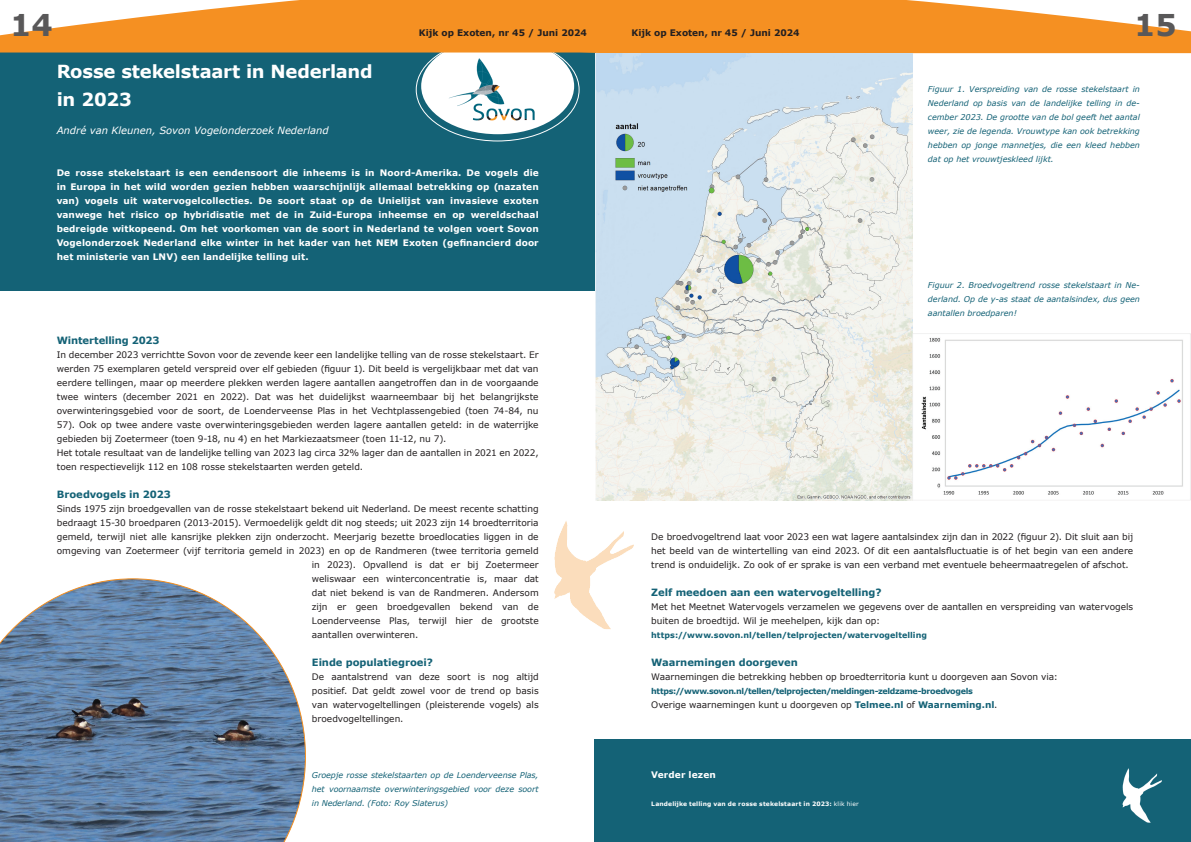
<style>
.page{position:relative;width:1191px;height:842px;background:#fff}
.page>*{position:absolute;margin:0;border:0;box-sizing:border-box;transform-origin:0 0}
.t1{font:700 30px "Verdana";color:#595859}
.t2{font:700 18px "Verdana";letter-spacing:-.01em;color:#fff}
.t3{font:700 10px "Verdana";letter-spacing:-.005em;color:#146276}
.t4{font:italic 10px "Verdana";color:#fff}
.t5{font:9px/14px "Verdana";letter-spacing:-.005em;color:#231f20;text-align:justify}
.t6{font:700 9px/14px "Verdana";letter-spacing:.01em;color:#fff;text-align:justify}
.t7{font:700 9px "Verdana";color:#231f20}
.t8{font:italic 8px/14px "Verdana";color:#146276;text-align:justify}
.t9{font:700 8px "Verdana";letter-spacing:-.035em;color:#146276}
.t10{font:700 8px "Verdana";letter-spacing:.01em;color:#146276}
.t11{font:700 6px "Verdana";letter-spacing:.025em;color:#fff}
.s1{font-weight:700;color:#146276}
.s2{font-weight:400}
</style>
<div class="page">
<img style="left:554px;top:521px;width:80px;height:108px">
<div style="left:0;top:52px;width:595px;height:239px;background:#146276"></div>
<div style="left:421px;top:38px;width:153px;height:96px;background:#fff;border-radius:50%"></div>
<svg style="left:0;top:0;width:1191px;height:53px"></svg>
<svg style="left:0;top:578px;width:306px;height:264px"></svg>
<img style="left:595px;top:53px;width:317px;height:448px">
<img style="left:912px;top:333px;width:279px;height:168px">
<div style="left:595px;top:740px;width:596px;height:102px;background:#146276"></div>
<img style="left:437px;top:56px;width:119px;height:76px">
<img style="left:1122px;top:768px;width:40px;height:55px">
<h1 class="t1" style="left:10px;top:6px;width:44px">14</h1>
<h2 class="t2" style="left:57px;top:60px;width:317px">Rosse stekelstaart in Nederland</h2>
<h2 class="t2" style="left:57px;top:88px;width:77px">in 2023</h2>
<p class="t7" style="left:419px;top:27px;width:170px">Kijk op Exoten, nr 45 / Juni 2024</p>
<p class="t7" style="left:631px;top:27px;width:170px">Kijk op Exoten, nr 45 / Juni 2024</p>
<p class="t4" style="left:57px;top:124px;width:273px">André van Kleunen, Sovon Vogelonderzoek Nederland</p>
<p class="t6" style="left:57px;top:166px;width:483px">De rosse stekelstaart is een eendensoort die inheems is in Noord-Amerika. De vogels die in Europa in het wild worden gezien hebben waarschijnlijk allemaal betrekking op (nazaten van) vogels uit watervogelcollecties. De soort staat op de Unielijst van invasieve exoten vanwege het risico op hybridisatie met de in Zuid-Europa inheemse en op wereldschaal bedreigde witkopeend. Om het voorkomen van de soort in Nederland te volgen voert Sovon Vogelonderzoek Nederland elke winter in het kader van het NEM Exoten (gefinancierd door het ministerie van LNV) een landelijke telling uit.</p>
<h1 class="t1" style="left:1134px;top:6px;width:44px">15</h1>
<p class="t8" style="left:928px;top:82px;width:213px">Figuur 1. Verspreiding van de rosse stekelstaart in Nederland op basis van de landelijke telling in de&shy;cember 2023. De grootte van de bol geeft het aantal weer, zie de legenda. Vrouwtype kan ook betrekking hebben op jonge mannetjes, die een kleed hebben dat op het vrouwtjeskleed lijkt.</p>
<p class="t8" style="left:928px;top:278px;width:213px">Figuur 2. Broedvogeltrend rosse stekelstaart in Ne&shy;derland. Op de y-as staat de aantalsindex, dus geen aantallen broedparen!</p>
<p class="t3" style="left:57px;top:334px;width:104px">Wintertelling 2023</p>
<p class="t5" style="left:57px;top:348px;width:483px;text-align:left">In december 2023 verrichtte Sovon voor de zevende keer een landelijke telling van de rosse stekelstaart. Er werden 75 exemplaren geteld verspreid over elf gebieden (figuur 1). Dit beeld is vergelijkbaar met dat van eerdere tellingen, maar op meerdere plekken werden lagere aantallen aangetroffen dan in de voorgaande twee winters (december 2021 en 2022). Dat was het duidelijkst waarneembaar bij het belangrijkste overwinteringsgebied voor de soort, de Loenderveense Plas in het Vechtplassengebied (toen 74-84, nu 57). Ook op twee andere vaste overwinteringsgebieden werden lagere aantallen geteld: in de waterrijke gebieden bij Zoetermeer (toen 9-18, nu 4) en het Markiezaatsmeer (toen 11-12, nu 7).<br>Het totale resultaat van de landelijke telling van 2023 lag circa 32% lager dan de aantallen in 2021 en 2022, toen respectievelijk 112 en 108 rosse stekelstaarten werden geteld.</p>
<p class="t3" style="left:57px;top:488px;width:115px">Broedvogels in 2023</p>
<p class="t5" style="left:57px;top:502px;width:483px">Sinds 1975 zijn broedgevallen van de rosse stekelstaart bekend uit Nederland. De meest recente schatting bedraagt 15-30 broedparen (2013-2015). Vermoedelijk geldt dit nog steeds; uit 2023 zijn 14 broedterritoria gemeld, terwijl niet alle kansrijke plekken zijn onderzocht. Meerjarig bezette broedlocaties liggen in de omgeving van Zoetermeer (vijf territoria gemeld in 2023) en op de Randmeren (twee territoria gemeld</p>
<p class="t5" style="left:312px;top:558px;width:228px">in 2023). Opvallend is dat er bij Zoetermeer weliswaar een winterconcentratie is, maar dat dat niet bekend is van de Randmeren. Andersom zijn er geen broedgevallen bekend van de Loenderveense Plas, terwijl hier de grootste aantallen overwinteren.</p>
<p class="t3" style="left:312px;top:656px;width:122px">Einde populatiegroei?</p>
<p class="t5" style="left:312px;top:670px;width:228px">De aantalstrend van deze soort is nog altijd positief. Dat geldt zowel voor de trend op basis van watervogeltellingen (pleisterende vogels) als broedvogeltellingen.</p>
<p class="t8" style="left:312px;top:768px;width:228px">Groepje rosse stekelstaarten op de Loenderveense Plas, het voornaamste overwinteringsgebied voor deze soort in Nederland. (Foto: Roy Slaterus)</p>
<p class="t5" style="left:651px;top:530px;width:483px">De broedvogeltrend laat voor 2023 een wat lagere aantalsindex zijn dan in 2022 (figuur 2). Dit sluit aan bij het beeld van de wintertelling van eind 2023. Of dit een aantalsfluctuatie is of het begin van een andere trend is onduidelijk. Zo ook of er sprake is van een verband met eventuele beheermaatregelen of afschot.</p>
<p class="t3" style="left:651px;top:586px;width:232px">Zelf meedoen aan een watervogeltelling?</p>
<p class="t5" style="left:651px;top:600px;width:483px">Met het Meetnet Watervogels verzamelen we gegevens over de aantallen en verspreiding van watervogels buiten de broedtijd. Wil je meehelpen, kijk dan op:</p>
<p class="t10" style="left:651px;top:630px;width:277px">https://www.sovon.nl/tellen/telprojecten/watervogeltelling</p>
<p class="t3" style="left:651px;top:656px;width:148px">Waarnemingen doorgeven</p>
<p class="t5" style="left:651px;top:670px;width:408px">Waarnemingen die betrekking hebben op broedterritoria kunt u doorgeven aan Sovon via:</p>
<p class="t9" style="left:651px;top:686px;width:323px">https://www.sovon.nl/tellen/telprojecten/meldingen-zeldzame-broedvogels</p>
<p class="t5" style="left:651px;top:698px;width:348px">Overige waarnemingen kunt u doorgeven op <span class="s1">Telmee.nl</span> of <span class="s1">Waarneming.nl</span>.</p>
<p class="t6" style="left:651px;top:768px;width:66px">Verder lezen</p>
<p class="t11" style="left:651px;top:800px;width:209px">Landelijke telling van de rosse stekelstaart in 2023: <span class="s2">klik hier</span></p>
</div>
